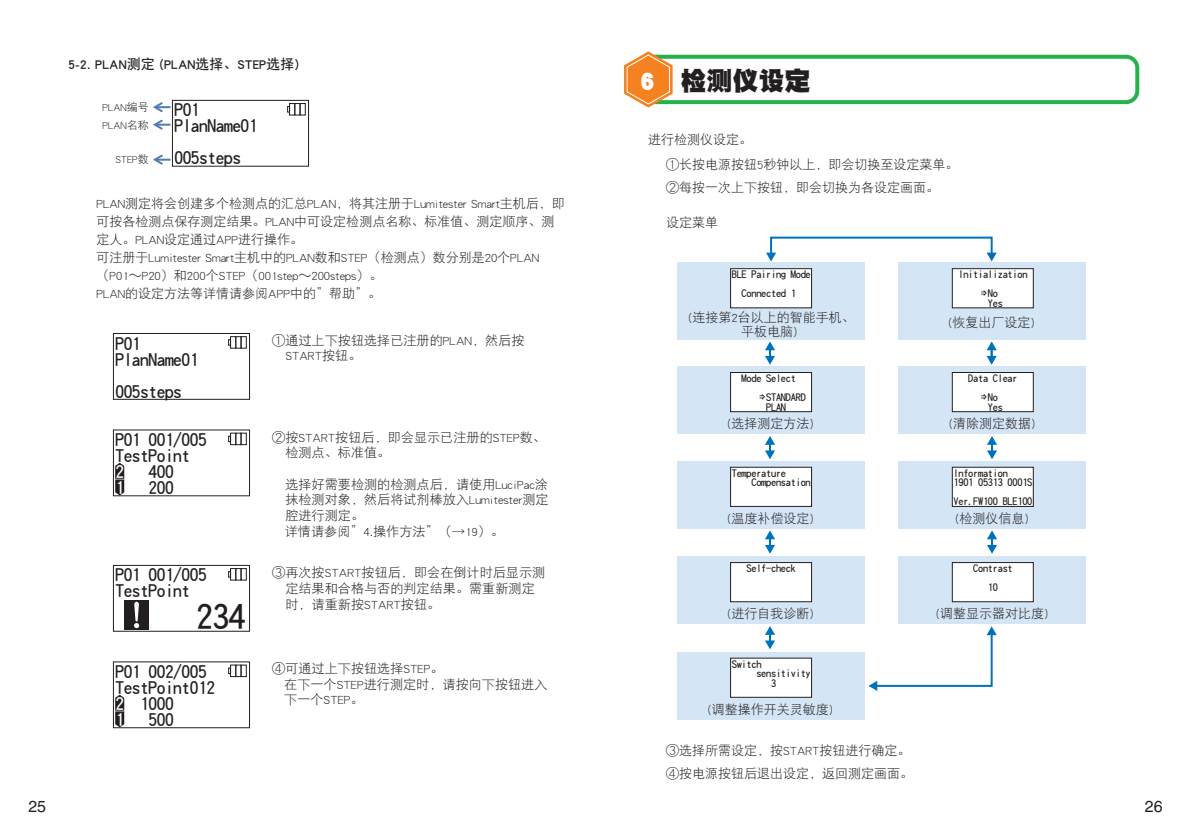
<style>
.page{position:relative;width:1191px;height:840px;background:#fff}
.page>*{position:absolute;margin:0;border:0;box-sizing:border-box;transform-origin:0 0}
.t1{font:34px "DF Hei W7 GB EUC H";color:#231f20}
.t2{font:26px "DFP Hei W12 GB EUC H";color:#231f20}
.t3{font:17.4px/16px "DF Hei W7 GB EUC H";letter-spacing:-.025em;color:#231f20}
.t4{font:17.4px "DF Hei W7 GB EUC H";color:#fff}
.t5{font:16px "Helvetica";color:#231f20}
.t6{font:14px "DFP Hei W7 GB EUC H";color:#231f20}
.t7{font:13px/15.6px "DFP Hei W3 GB EUC H";color:#231f20}
.t8{font:11px/17.4px "DFP Hei W3 GB EUC H";color:#231f20}
.t9{font:10.4px/19px "DF Hei W7 GB EUC H";letter-spacing:-.025em;color:#231f20;text-align:center}
.s1{color:#fff}
</style>
<div class="page">
<svg style="left:624px;top:51px;width:516px;height:56px"></svg>
<div style="left:677px;top:263px;width:187px;height:77px;background:#d4e5f5"></div>
<div style="left:898px;top:263px;width:187px;height:77px;background:#d4e5f5"></div>
<div style="left:677px;top:366px;width:187px;height:67px;background:#d4e5f5"></div>
<div style="left:770px;top:236px;width:222px;height:19px;border:2px solid #0072bc"></div>
<svg style="left:986px;top:252px;width:10px;height:9px"></svg>
<svg style="left:766px;top:252px;width:10px;height:9px"></svg>
<svg style="left:868px;top:626px;width:128px;height:64px"></svg>
<svg style="left:765px;top:341px;width:10px;height:23px"></svg>
<svg style="left:765px;top:436px;width:10px;height:23px"></svg>
<svg style="left:986px;top:341px;width:10px;height:23px"></svg>
<svg style="left:987px;top:436px;width:10px;height:23px"></svg>
<svg style="left:765px;top:530px;width:10px;height:23px"></svg>
<svg style="left:987px;top:530px;width:10px;height:23px"></svg>
<div style="left:730px;top:268px;width:81px;height:40px;background:#fff"></div>
<div style="left:730px;top:268px;width:82px;height:40px;border:1px solid #231f20"></div>
<div style="left:952px;top:268px;width:81px;height:39px;background:#fff"></div>
<div style="left:951px;top:268px;width:82px;height:40px;border:1px solid #231f20"></div>
<svg style="left:981px;top:290px;width:5px;height:5px"></svg>
<div style="left:677px;top:460px;width:187px;height:68px;background:#d4e5f5"></div>
<div style="left:677px;top:556px;width:187px;height:67px;background:#d4e5f5"></div>
<div style="left:898px;top:556px;width:187px;height:67px;background:#d4e5f5"></div>
<div style="left:952px;top:562px;width:81px;height:39px;background:#fff"></div>
<div style="left:951px;top:561px;width:82px;height:41px;border:1px solid #231f20"></div>
<svg style="left:765px;top:626px;width:10px;height:23px"></svg>
<div style="left:677px;top:651px;width:187px;height:68px;background:#d4e5f5"></div>
<div style="left:730px;top:657px;width:81px;height:40px;background:#fff"></div>
<div style="left:730px;top:657px;width:82px;height:40px;border:1px solid #231f20"></div>
<div style="left:898px;top:460px;width:187px;height:68px;background:#d4e5f5"></div>
<div style="left:952px;top:467px;width:81px;height:39px;background:#fff"></div>
<div style="left:951px;top:466px;width:82px;height:40px;border:1px solid #231f20"></div>
<div style="left:898px;top:366px;width:187px;height:67px;background:#d4e5f5"></div>
<div style="left:952px;top:372px;width:81px;height:39px;background:#fff"></div>
<div style="left:951px;top:372px;width:82px;height:40px;border:1px solid #231f20"></div>
<svg style="left:981px;top:394px;width:5px;height:5px"></svg>
<div style="left:730px;top:562px;width:81px;height:39px;background:#fff"></div>
<div style="left:730px;top:561px;width:82px;height:41px;border:1px solid #231f20"></div>
<div style="left:730px;top:467px;width:81px;height:39px;background:#fff"></div>
<div style="left:730px;top:466px;width:82px;height:40px;border:1px solid #231f20"></div>
<div style="left:730px;top:372px;width:81px;height:39px;background:#fff"></div>
<div style="left:730px;top:372px;width:82px;height:40px;border:1px solid #231f20"></div>
<svg style="left:759px;top:394px;width:6px;height:5px"></svg>
<div style="left:113px;top:333px;width:137px;height:66px;border:1px solid #231f20"></div>
<div style="left:230px;top:336px;width:6px;height:12px;border:1px solid #231f20"></div>
<div style="left:235px;top:336px;width:6px;height:12px;border:1px solid #231f20"></div>
<div style="left:240px;top:336px;width:7px;height:12px;border:1px solid #231f20"></div>
<svg style="left:228px;top:339px;width:3px;height:6px"></svg>
<div style="left:113px;top:661px;width:137px;height:66px;border:1px solid #231f20"></div>
<div style="left:235px;top:664px;width:6px;height:12px;border:1px solid #231f20"></div>
<div style="left:240px;top:664px;width:7px;height:12px;border:1px solid #231f20"></div>
<svg style="left:228px;top:667px;width:3px;height:6px"></svg>
<svg style="left:115px;top:694px;width:9px;height:33px"></svg>
<div style="left:113px;top:564px;width:137px;height:67px;border:1px solid #231f20"></div>
<div style="left:230px;top:567px;width:6px;height:13px;border:1px solid #231f20"></div>
<div style="left:235px;top:567px;width:6px;height:13px;border:1px solid #231f20"></div>
<div style="left:240px;top:567px;width:7px;height:13px;border:1px solid #231f20"></div>
<svg style="left:228px;top:570px;width:3px;height:7px"></svg>
<div style="left:124px;top:599px;width:25px;height:30px;background:#231f20"></div>
<svg style="left:134px;top:601px;width:5px;height:26px"></svg>
<div style="left:113px;top:429px;width:137px;height:67px;border:1px solid #231f20"></div>
<div style="left:230px;top:432px;width:6px;height:13px;border:1px solid #231f20"></div>
<div style="left:235px;top:432px;width:6px;height:13px;border:1px solid #231f20"></div>
<div style="left:240px;top:432px;width:7px;height:13px;border:1px solid #231f20"></div>
<svg style="left:228px;top:435px;width:3px;height:7px"></svg>
<svg style="left:115px;top:462px;width:9px;height:33px"></svg>
<svg style="left:153px;top:102px;width:17px;height:28px"></svg>
<svg style="left:153px;top:154px;width:17px;height:11px"></svg>
<div style="left:172px;top:100px;width:137px;height:67px;border:1px solid #231f20"></div>
<div style="left:289px;top:103px;width:6px;height:12px;border:1px solid #231f20"></div>
<div style="left:294px;top:103px;width:6px;height:12px;border:1px solid #231f20"></div>
<div style="left:299px;top:103px;width:7px;height:12px;border:1px solid #231f20"></div>
<svg style="left:287px;top:106px;width:3px;height:6px"></svg>
<p class="t6" style="left:68px;top:57px;width:232px">5-2. PLAN测定 (PLAN选择、STEP选择)</p>
<p class="t8" style="left:103px;top:98px;width:48px">PLAN编号<br>PLAN名称</p>
<p class="t8" style="left:115px;top:151px;width:35px">STEP数</p>
<h3 class="t3" style="left:174px;top:102px;width:85px">P01<br>PlanName01</h3>
<h3 class="t3" style="left:174px;top:150px;width:68px">005steps</h3>
<p class="t7" style="left:96px;top:194px;width:470px;line-height:18px">PLAN测定将会创建多个检测点的汇总PLAN，将其注册于Lumitester Smart主机后，即可按各检测点保存测定结果。PLAN中可设定检测点名称、标准值、测定顺序、测定人。PLAN设定通过APP进行操作。<br>可注册于Lumitester Smart主机中的PLAN数和STEP（检测点）数分别是20个PLAN（P01～P20）和200个STEP（001step～200steps）。<br>PLAN的设定方法等详情请参阅APP中的”帮助”。</p>
<h3 class="t3" style="left:115px;top:335px;width:85px">P01<br>PlanName01</h3>
<h3 class="t3" style="left:115px;top:383px;width:68px">005steps</h3>
<p class="t7" style="left:285px;top:332px;width:241px;text-indent:-13px">①通过上下按钮选择已注册的PLAN，然后按<br>START按钮。</p>
<h3 class="t3" style="left:115px;top:431px;width:93px">P01 001/005<br>TestPoint</h3>
<h3 class="t4" style="left:115px;top:463px;width:10px">2</h3>
<h3 class="t3" style="left:148px;top:463px;width:27px">400</h3>
<h3 class="t4" style="left:115px;top:479px;width:10px">1</h3>
<h3 class="t3" style="left:148px;top:479px;width:27px">200</h3>
<h3 class="t3" style="left:115px;top:567px;width:93px">P01 001/005<br>TestPoint</h3>
<h1 class="t1" style="left:196px;top:600px;width:51px">234</h1>
<h3 class="t3" style="left:115px;top:663px;width:101px">P01 002/005<br>TestPoint012<br><span class="s1">2</span> 1000<br><span class="s1">1</span></h3>
<h3 class="t3" style="left:148px;top:711px;width:27px">500</h3>
<p class="t7" style="left:285px;top:429px;width:262px;text-indent:-13px">②按START按钮后，即会显示已注册的STEP数、检测点、标准值。</p>
<p class="t7" style="left:285px;top:476px;width:265px">选择好需要检测的检测点后，请使用LuciPac涂抹检测对象，然后将试剂棒放入Lumitester测定腔进行测定。<br>详情请参阅”4.操作方法”（→19）。</p>
<p class="t7" style="left:285px;top:564px;width:261px;text-indent:-13px">③再次按START按钮后，即会在倒计时后显示测定结果和合格与否的判定结果。需重新测定时，请重新按START按钮。</p>
<p class="t7" style="left:284px;top:660px;width:265px;text-indent:-12px">④可通过上下按钮选择STEP。<br>在下一个STEP进行测定时，请按向下按钮进入下一个STEP。</p>
<h2 class="t2" style="left:640px;top:67px;width:172px"><span class="s1">6　</span>检测仪设定</h2>
<p class="t7" style="left:666px;top:127px;width:294px;line-height:25px;text-indent:-18px">进行检测仪设定。<br>①长按电源按钮5秒钟以上，即会切换至设定菜单。</p>
<p class="t7" style="left:666px;top:180px;width:274px">②每按一次上下按钮，即会切换为各设定画面。</p>
<p class="t7" style="left:666px;top:214px;width:53px">设定菜单</p>
<p class="t9" style="left:732px;top:265px;width:80px">BLE Pairing Mode<br>Connected 1</p>
<p class="t9" style="left:958px;top:265px;width:71px">Initialization<br>No</p>
<p class="t9" style="left:988px;top:293px;width:17px">Yes</p>
<p class="t7" style="left:688px;top:310px;width:168px;line-height:14px;text-align:center">(连接第2台以上的智能手机、平板电脑)</p>
<p class="t7" style="left:948px;top:314px;width:88px">(恢复出厂设定)</p>
<p class="t9" style="left:766px;top:368px;width:41px;text-align:left;text-indent:-25px">Mode Select<br>STANDARD</p>
<p class="t9" style="left:766px;top:397px;width:21px">PLAN</p>
<p class="t7" style="left:727px;top:415px;width:88px">(选择测定方法)</p>
<p class="t9" style="left:751px;top:468px;width:61px;line-height:9.6px;text-align:left;text-indent:-20px">Temperature<br>Compensation</p>
<p class="t7" style="left:727px;top:510px;width:88px">(温度补偿设定)</p>
<p class="t9" style="left:746px;top:558px;width:51px">Self-check</p>
<p class="t7" style="left:727px;top:605px;width:88px">(进行自我诊断)</p>
<p class="t9" style="left:732px;top:654px;width:31px">Switch</p>
<p class="t9" style="left:756px;top:663px;width:56px">sensitivity</p>
<p class="t9" style="left:771px;top:673px;width:7px">3</p>
<p class="t7" style="left:707px;top:701px;width:127px">(调整操作开关灵敏度)</p>
<p class="t7" style="left:666px;top:738px;width:248px;line-height:23.6px">③选择所需设定，按START按钮进行确定。<br>④按电源按钮后退出设定，返回测定画面。</p>
<p class="t9" style="left:968px;top:368px;width:51px">Data Clear<br>No</p>
<p class="t9" style="left:988px;top:397px;width:17px">Yes</p>
<p class="t7" style="left:948px;top:415px;width:88px">(清除测定数据)</p>
<p class="t9" style="left:953px;top:468px;width:80px;line-height:9.6px;text-align:left">Information<br>1901 05313 0001S</p>
<p class="t9" style="left:953px;top:492px;width:80px">Ver.FW100 BLE100</p>
<p class="t7" style="left:955px;top:510px;width:75px">(检测仪信息)</p>
<p class="t9" style="left:973px;top:558px;width:41px">Contrast<br>10</p>
<p class="t7" style="left:935px;top:605px;width:114px">(调整显示器对比度)</p>
<p class="t5" style="left:28px;top:796px;width:19px">25</p>
<p class="t5" style="left:1144px;top:796px;width:19px">26</p>
</div>
